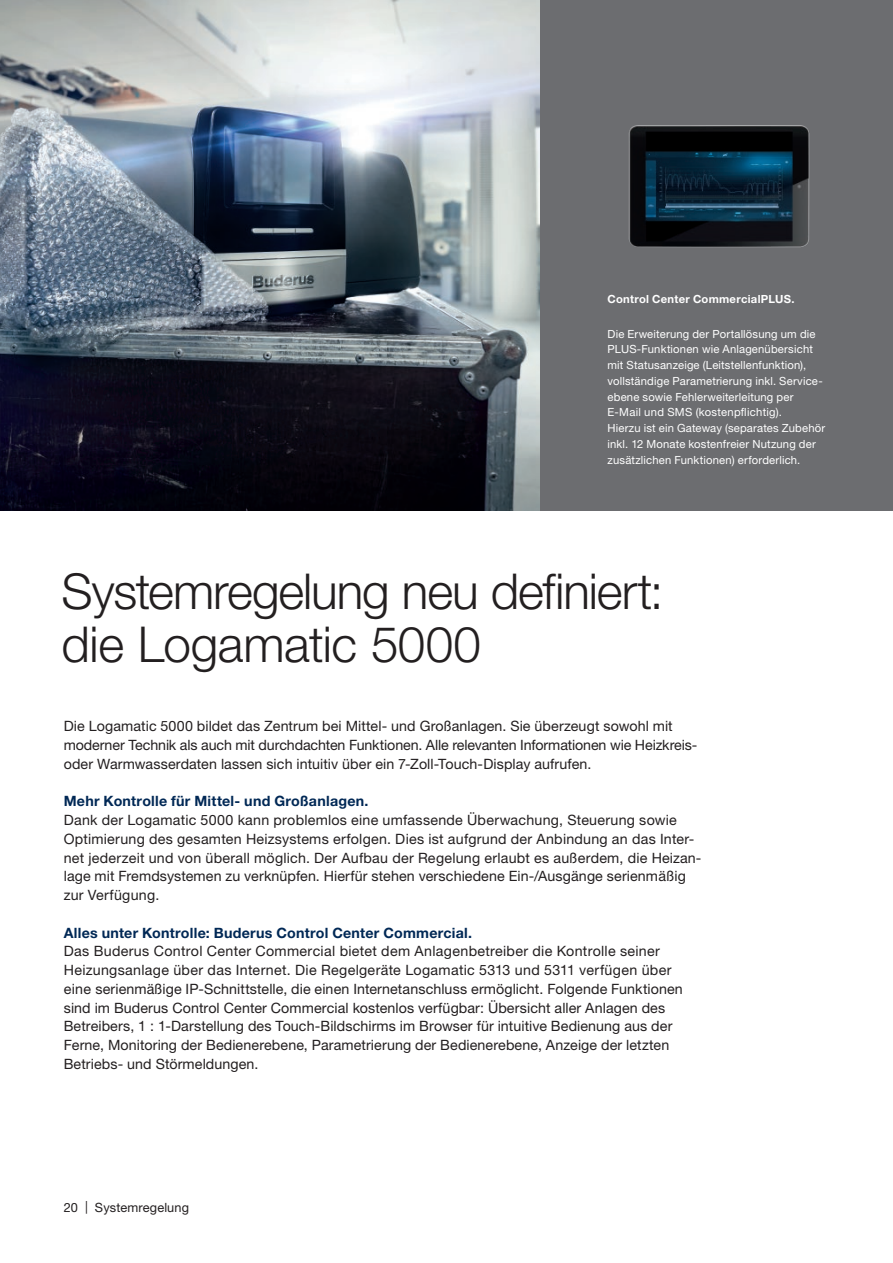
<style>
.page{position:relative;width:893px;height:1263px;background:#fff}
.page>*{position:absolute;margin:0;border:0;box-sizing:border-box;transform-origin:0 0}
.t1{font:300 49.5px/52.5px "Helvetica Neue LT Pro";letter-spacing:-.02em;color:#231f20}
.t2{font:14.25px/18.8px "Helvetica Neue LT Pro";letter-spacing:.01em;color:#231f20}
.t3{font:700 14.25px "Helvetica Neue LT Pro";letter-spacing:.015em;color:#002855}
.t4{font:12.75px "Helvetica Neue LT Pro";letter-spacing:.01em;color:#231f20}
.t5{font:11.25px/15.8px "Helvetica Neue LT Pro";letter-spacing:.015em;color:#fff}
.t6{font:700 11.25px "Helvetica Neue LT Pro";letter-spacing:.025em;color:#fff}
</style>
<div class="page">
<img style="left:0;top:0;width:541px;height:510px">
<div style="left:541px;top:0;width:352px;height:510px;background:#6c6d70"></div>
<img style="left:628px;top:125px;width:182px;height:122px">
<p class="t6" style="left:608px;top:292px;width:188px">Control Center CommercialPLUS.</p>
<p class="t5" style="left:608px;top:326px;width:219px">Die Erweiterung der Portallösung um die PLUS-Funktionen wie Anlagenübersicht mit Statusanzeige (Leitstellenfunktion), vollständige Parametrierung inkl. Service&shy;ebene sowie Fehlerweiterleitung per E-Mail und SMS (kostenpflichtig).<br>Hierzu ist ein Gateway (separates Zubehör inkl. 12 Monate kostenfreier Nutzung der zusätzlichen Funktionen) erforderlich.</p>
<h1 class="t1" style="left:62px;top:564px;width:603px">Systemregelung neu definiert: die Logamatic 5000</h1>
<p class="t2" style="left:64px;top:716px;width:635px">Die Logamatic 5000 bildet das Zentrum bei Mittel- und Großanlagen. Sie überzeugt sowohl mit moderner Technik als auch mit durchdachten Funktionen. Alle relevanten Informationen wie Heizkreis&shy;oder Warmwasserdaten lassen sich intuitiv über ein 7-Zoll-Touch-Display aufrufen.</p>
<p class="t3" style="left:64px;top:792px;width:306px">Mehr Kontrolle für Mittel- und Großanlagen.</p>
<p class="t2" style="left:64px;top:810px;width:639px">Dank der Logamatic 5000 kann problemlos eine umfassende Überwachung, Steuerung sowie Optimierung des gesamten Heizsystems erfolgen. Dies ist aufgrund der Anbindung an das Inter&shy;net jederzeit und von überall möglich. Der Aufbau der Regelung erlaubt es außerdem, die Heizan&shy;lage mit Fremdsystemen zu verknüpfen. Hierfür stehen verschiedene Ein-/Ausgänge serienmäßig zur Verfügung.</p>
<p class="t3" style="left:64px;top:923px;width:410px">Alles unter Kontrolle: Buderus Control Center Commercial.</p>
<p class="t2" style="left:64px;top:942px;width:620px">Das Buderus Control Center Commercial bietet dem Anlagenbetreiber die Kontrolle seiner Heizungsanlage über das Internet. Die Regelgeräte Logamatic 5313 und 5311 verfügen über eine serienmäßige IP-Schnittstelle, die einen Internetanschluss ermöglicht. Folgende Funktionen sind im Buderus Control Center Commercial kostenlos verfügbar: Übersicht aller Anlagen des Betreibers, 1 : 1-Darstellung des Touch-Bildschirms im Browser für intuitive Bedienung aus der Ferne, Monitoring der Bedienerebene, Parametrierung der Bedienerebene, Anzeige der letzten Betriebs- und Störmeldungen.</p>
<p class="t4" style="left:64px;top:1199px;width:127px">20 | Systemregelung</p>
</div>
